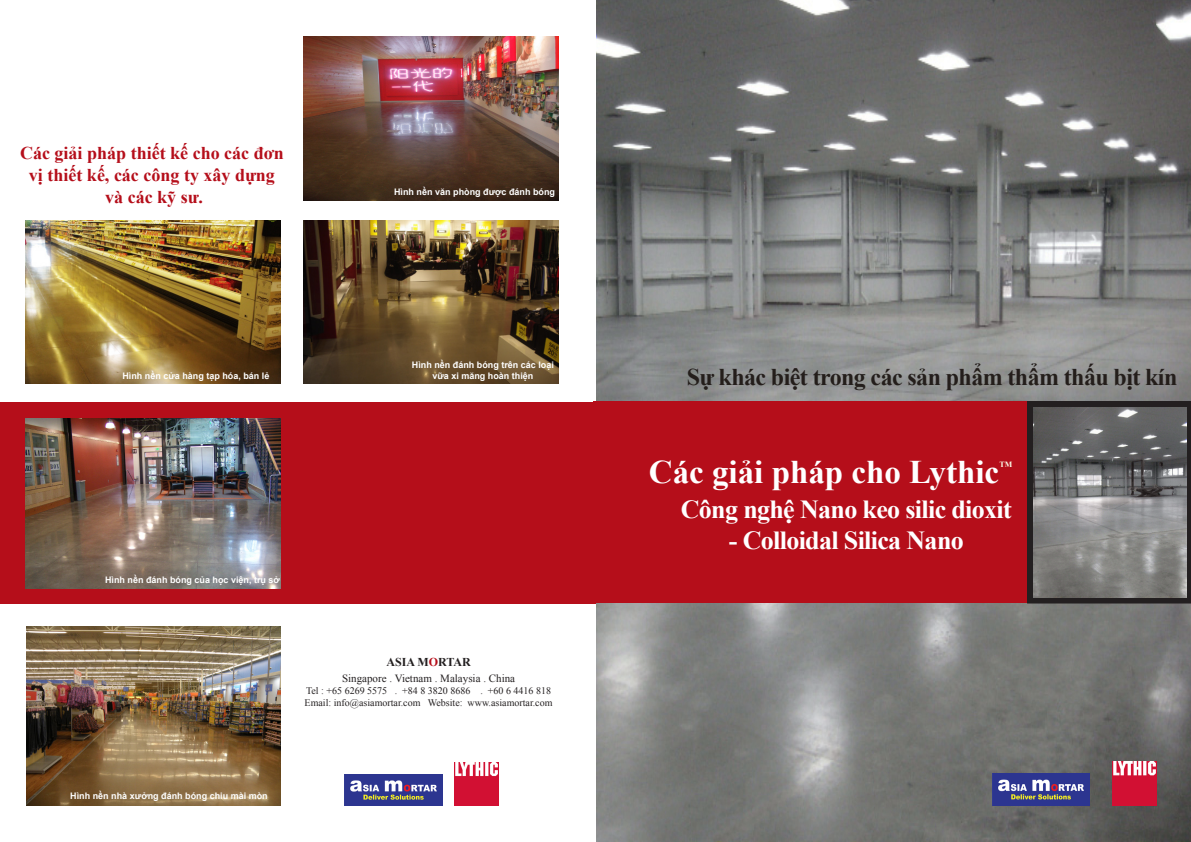
<style>
.page{position:relative;width:1191px;height:842px;background:#fff}
.page>*{position:absolute;margin:0;border:0;box-sizing:border-box;transform-origin:0 0}
.t1{font:700 33px "Times New Roman";color:#fff}
.t2{font:700 26px "Times New Roman";letter-spacing:-.025em;color:#fff}
.t3{font:700 24px "Times New Roman";letter-spacing:-.025em;color:#241e1b}
.t4{font:700 18px/21.6px "Times New Roman";color:#b50e1a;text-align:center}
.t5{font:700 12px "Times New Roman";color:#231f20}
.t6{font:11px "Times New Roman";color:#231f20}
.t7{font:10px "Times New Roman";color:#231f20}
.t8{font:700 9px "Arial";color:#fff}
.t9{font:700 8px "Times New Roman";color:#fbffea}
.s1{color:#b50e1a}
</style>
<div class="page">
<svg style="left:597px;top:0;width:594px;height:841px;background:#7b7b7a"></svg>
<div style="left:593px;top:401px;width:598px;height:201px;background:#b50e1a"></div>
<img style="left:1112px;top:762px;width:44px;height:43px">
<img style="left:992px;top:774px;width:98px;height:31px">
<svg style="left:1027px;top:401px;width:164px;height:202px;background:#363333"></svg>
<svg style="left:1032px;top:407px;width:152px;height:189px;background:#7a7a7a"></svg>
<div style="left:0;top:402px;width:595px;height:201px;background:#b50e1a"></div>
<img style="left:304px;top:36px;width:254px;height:164px">
<img style="left:26px;top:220px;width:254px;height:164px">
<img style="left:304px;top:220px;width:254px;height:164px">
<img style="left:26px;top:418px;width:254px;height:170px">
<img style="left:26px;top:626px;width:254px;height:180px">
<img style="left:455px;top:762px;width:43px;height:44px">
<img style="left:344px;top:775px;width:98px;height:31px">
<p class="t4" style="left:20px;top:142px;width:265px">Các giải pháp thiết kế cho các đơn vị thiết kế, các công ty xây dựng</p>
<p class="t4" style="left:105px;top:185px;width:99px">và các kỹ sư.</p>
<p class="t8" style="left:394px;top:186px;width:162px">Hình nền văn phòng được đánh bóng</p>
<p class="t8" style="left:412px;top:359px;width:144px">Hình nền đánh bóng trên các loại</p>
<p class="t8" style="left:122px;top:370px;width:149px">Hình nền cửa hàng tạp hóa, bán lẻ</p>
<p class="t8" style="left:432px;top:369px;width:103px">vữa xi măng hoàn thiện</p>
<p class="t8" style="left:105px;top:573px;width:176px">Hình nền đánh bóng của học viện, trụ sở</p>
<p class="t5" style="left:386px;top:654px;width:86px">ASIA M<span class="s1">O</span>RTAR</p>
<p class="t6" style="left:342px;top:671px;width:174px">Singapore . Vietnam . Malaysia . China</p>
<p class="t7" style="left:306px;top:684px;width:246px">Tel : +65 6269 5575 . +84 8 3820 8686 . +60 6 4416 818</p>
<p class="t7" style="left:305px;top:696px;width:249px">Email: info@asiamortar.com Website: www.asiamortar.com</p>
<p class="t8" style="left:70px;top:789px;width:199px">Hình nền nhà xưởng đánh bóng chiu mài mòn</p>
<p class="t3" style="left:686px;top:361px;width:492px">Sự khác biệt trong các sản phẩm thẩm thấu bịt kín</p>
<p class="t1" style="left:649px;top:449px;width:352px">Các giải pháp cho Lythic</p>
<p class="t9" style="left:999px;top:459px;width:14px">TM</p>
<p class="t2" style="left:681px;top:491px;width:332px">Công nghệ Nano keo silic dioxit</p>
<p class="t2" style="left:729px;top:522px;width:236px">- Colloidal Silica Nano</p>
</div>
